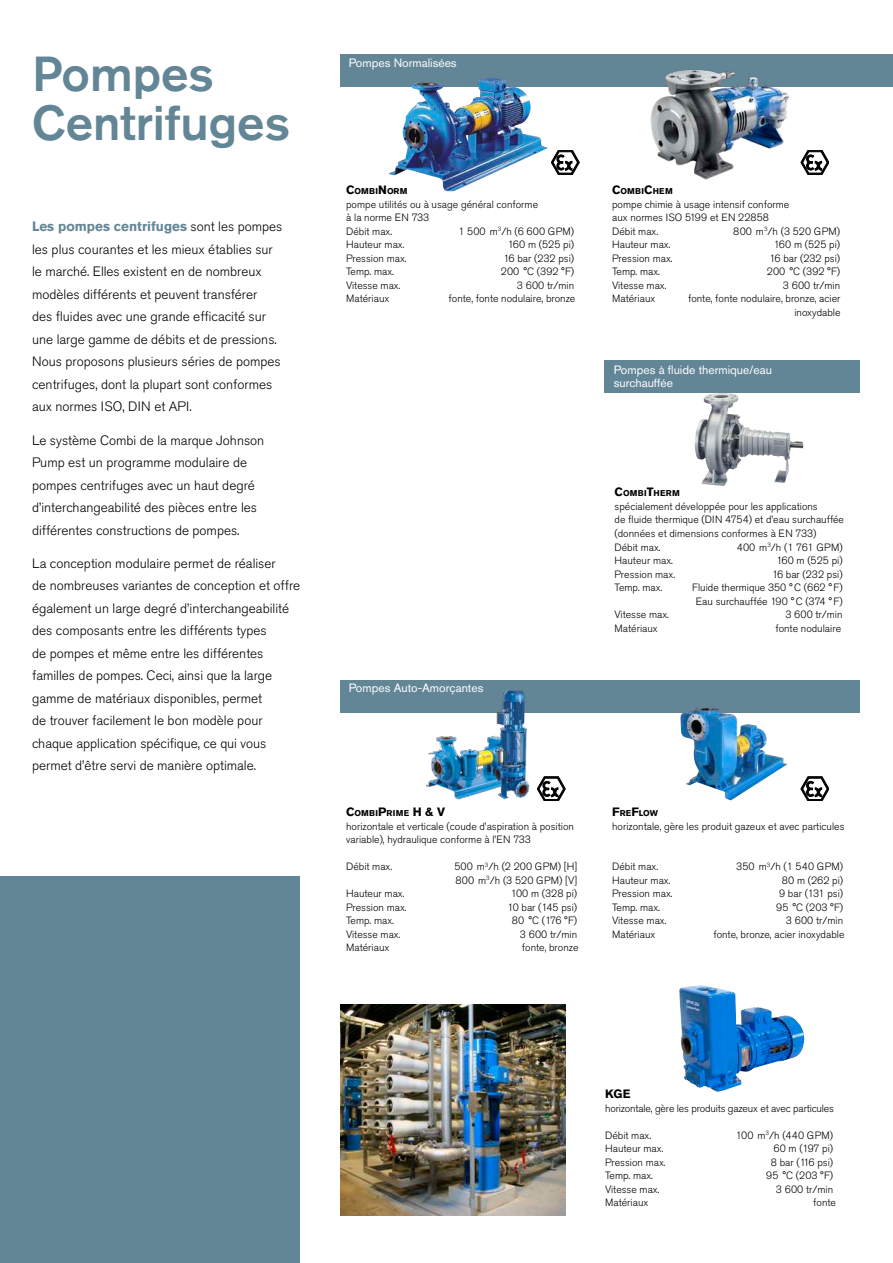
<style>
.page{position:relative;width:893px;height:1263px;background:#fff}
.page>*{position:absolute;margin:0;border:0;box-sizing:border-box;transform-origin:0 0}
.t1{font:500 48.75px/48.8px "Akzidenz Grotesk Pro";color:#638697}
.t2{font:300 13.5px/22.5px "Akzidenz Grotesk Pro";color:#000}
.t3{font:12px/13.5px "Akzidenz Grotesk Pro";color:#fff}
.t4{font:700 12px "Akzidenz Grotesk Pro";color:#000}
.t5{font:300 10.5px/13.5px "Akzidenz Grotesk Pro";color:#000}
.t6{font:700 8.4px "Akzidenz Grotesk Pro";letter-spacing:.04em;color:#000}
.s1{font-weight:700;color:#638697}
.s2{font-size:12px}
</style>
<div class="page">
<div style="left:340px;top:54px;width:553px;height:32px;background:#638697"></div>
<div style="left:340px;top:680px;width:520px;height:33px;background:#638697"></div>
<img style="left:389px;top:78px;width:158px;height:113px">
<img style="left:650px;top:69px;width:139px;height:111px">
<img style="left:427px;top:690px;width:103px;height:109px">
<img style="left:680px;top:707px;width:107px;height:93px">
<svg style="left:551px;top:150px;width:28px;height:25px"></svg>
<svg style="left:801px;top:150px;width:28px;height:25px"></svg>
<svg style="left:537px;top:777px;width:28px;height:24px"></svg>
<svg style="left:801px;top:777px;width:28px;height:24px"></svg>
<div style="left:605px;top:360px;width:255px;height:33px;background:#638697"></div>
<img style="left:694px;top:393px;width:75px;height:93px">
<img style="left:679px;top:985px;width:125px;height:107px">
<div style="left:0;top:876px;width:300px;height:387px;background:#638697"></div>
<img style="left:340px;top:1004px;width:225px;height:211px">
<h1 class="t1" style="left:32px;top:49px;width:259px">Pompes<br>Centrifuges</h1>
<p class="t2" style="left:32px;top:215px;width:252px"><span class="s1">Les pompes centrifuges</span> sont les pompes les plus courantes et les mieux établies sur le marché. Elles existent en de nombreux modèles différents et peuvent transférer<br>des fluides avec une grande efficacité sur une large gamme de débits et de pressions.<br>Nous proposons plusieurs séries de pompes centrifuges, dont la plupart sont conformes aux normes ISO, DIN et API.</p>
<p class="t2" style="left:32px;top:429px;width:234px">Le système Combi de la marque Johnson Pump est un programme modulaire de pompes centrifuges avec un haut degré d’interchangeabilité des pièces entre les différentes constructions de pompes.</p>
<p class="t2" style="left:32px;top:552px;width:270px">La conception modulaire permet de réaliser<br>de nombreuses variantes de conception et offre également un large degré d’interchangeabilité des composants entre les différents types<br>de pompes et même entre les différentes familles de pompes. Ceci, ainsi que la large gamme de matériaux disponibles, permet<br>de trouver facilement le bon modèle pour chaque application spécifique, ce qui vous permet d’être servi de manière optimale.</p>
<p class="t3" style="left:349px;top:56px;width:110px">Pompes Normalisées</p>
<p class="t6" style="left:346px;top:186px;width:63px"><span class="s2">C</span>OMBI<span class="s2">N</span>ORM</p>
<p class="t5" style="left:346px;top:197px;width:193px">pompe utilités ou à usage général conforme à la norme EN 733<br>Débit max.</p>
<p class="t5" style="left:458px;top:224px;width:117px">1 500 m<sup>3</sup>/h (6 600 GPM)</p>
<p class="t5" style="left:346px;top:238px;width:60px">Hauteur max.</p>
<p class="t5" style="left:508px;top:238px;width:68px">160 m (525 pi)</p>
<p class="t5" style="left:346px;top:251px;width:62px">Pression max.</p>
<p class="t5" style="left:504px;top:251px;width:72px">16 bar (232 psi)</p>
<p class="t5" style="left:346px;top:265px;width:49px">Temp. max.</p>
<p class="t5" style="left:501px;top:265px;width:75px">200 °C (392 °F)</p>
<p class="t5" style="left:346px;top:278px;width:56px">Vitesse max.</p>
<p class="t5" style="left:517px;top:278px;width:59px">3 600 tr/min</p>
<p class="t5" style="left:346px;top:292px;width:45px">Matériaux</p>
<p class="t5" style="left:449px;top:292px;width:128px">fonte, fonte nodulaire, bronze</p>
<p class="t6" style="left:612px;top:186px;width:62px"><span class="s2">C</span>OMBI<span class="s2">C</span>HEM</p>
<p class="t5" style="left:612px;top:197px;width:179px">pompe chimie à usage intensif conforme aux normes ISO 5199 et EN 22858<br>Débit max.</p>
<p class="t5" style="left:733px;top:224px;width:108px">800 m<sup>3</sup>/h (3 520 GPM)</p>
<p class="t5" style="left:612px;top:238px;width:60px">Hauteur max.</p>
<p class="t5" style="left:774px;top:238px;width:68px">160 m (525 pi)</p>
<p class="t5" style="left:612px;top:251px;width:62px">Pression max.</p>
<p class="t5" style="left:770px;top:251px;width:72px">16 bar (232 psi)</p>
<p class="t5" style="left:612px;top:265px;width:49px">Temp. max.</p>
<p class="t5" style="left:767px;top:265px;width:75px">200 °C (392 °F)</p>
<p class="t5" style="left:612px;top:278px;width:56px">Vitesse max.</p>
<p class="t5" style="left:783px;top:278px;width:59px">3 600 tr/min</p>
<p class="t5" style="left:612px;top:292px;width:45px">Matériaux</p>
<p class="t5" style="left:688px;top:292px;width:154px;text-align:right">fonte, fonte nodulaire, bronze, acier inoxydable</p>
<p class="t3" style="left:614px;top:363px;width:160px">Pompes à fluide thermique/eau surchauffée</p>
<p class="t3" style="left:349px;top:681px;width:136px">Pompes Auto-Amorçantes</p>
<p class="t6" style="left:615px;top:488px;width:67px"><span class="s2">C</span>OMBI<span class="s2">T</span>HERM</p>
<p class="t5" style="left:615px;top:500px;width:231px">spécialement développée pour les applications<br>de fluide thermique (DIN 4754) et d’eau surchauffée (données et dimensions conformes à EN 733)<br>Débit max.</p>
<p class="t5" style="left:737px;top:540px;width:107px">400 m<sup>3</sup>/h (1 761 GPM)</p>
<p class="t5" style="left:615px;top:554px;width:60px">Hauteur max.</p>
<p class="t5" style="left:776px;top:554px;width:68px">160 m (525 pi)</p>
<p class="t5" style="left:615px;top:567px;width:62px">Pression max.</p>
<p class="t5" style="left:772px;top:567px;width:72px">16 bar (232 psi)</p>
<p class="t5" style="left:615px;top:581px;width:49px">Temp. max.</p>
<p class="t5" style="left:692px;top:581px;width:152px;text-align:center">Fluide thermique 350 °C (662 °F)<br>Eau surchauffée 190 °C (374 °F)</p>
<p class="t5" style="left:615px;top:608px;width:56px">Vitesse max.</p>
<p class="t5" style="left:785px;top:608px;width:59px">3 600 tr/min</p>
<p class="t5" style="left:615px;top:621px;width:45px">Matériaux</p>
<p class="t5" style="left:775px;top:621px;width:67px">fonte nodulaire</p>
<p class="t6" style="left:346px;top:808px;width:100px"><span class="s2">C</span>OMBI<span class="s2">P</span>RIME <span class="s2">H &amp; V</span></p>
<p class="t5" style="left:346px;top:819px;width:229px">horizontale et verticale (coude d’aspiration à position variable), hydraulique conforme à l’EN 733</p>
<p class="t5" style="left:346px;top:860px;width:48px">Débit max.</p>
<p class="t5" style="left:454px;top:860px;width:124px">500 m<sup>3</sup>/h (2 200 GPM) [H]<br>800 m<sup>3</sup>/h (3 520 GPM) [V]</p>
<p class="t5" style="left:346px;top:887px;width:60px">Hauteur max.</p>
<p class="t5" style="left:511px;top:887px;width:68px">100 m (328 pi)</p>
<p class="t5" style="left:346px;top:900px;width:62px">Pression max.</p>
<p class="t5" style="left:507px;top:900px;width:71px">10 bar (145 psi)</p>
<p class="t5" style="left:346px;top:914px;width:49px">Temp. max.</p>
<p class="t5" style="left:512px;top:914px;width:67px">80 °C (176 °F)</p>
<p class="t5" style="left:346px;top:927px;width:56px">Vitesse max.</p>
<p class="t5" style="left:520px;top:927px;width:59px">3 600 tr/min</p>
<p class="t5" style="left:346px;top:941px;width:45px">Matériaux</p>
<p class="t5" style="left:522px;top:941px;width:58px">fonte, bronze</p>
<p class="t6" style="left:612px;top:808px;width:47px"><span class="s2">F</span>RE<span class="s2">F</span>LOW</p>
<p class="t5" style="left:612px;top:819px;width:234px">horizontale, gère les produit gazeux et avec particules</p>
<p class="t5" style="left:612px;top:860px;width:48px">Débit max.</p>
<p class="t5" style="left:736px;top:860px;width:108px">350 m<sup>3</sup>/h (1 540 GPM)</p>
<p class="t5" style="left:612px;top:873px;width:60px">Hauteur max.</p>
<p class="t5" style="left:782px;top:873px;width:63px">80 m (262 pi)</p>
<p class="t5" style="left:612px;top:887px;width:62px">Pression max.</p>
<p class="t5" style="left:779px;top:887px;width:66px">9 bar (131 psi)</p>
<p class="t5" style="left:612px;top:900px;width:49px">Temp. max.</p>
<p class="t5" style="left:776px;top:900px;width:68px">95 °C (203 °F)</p>
<p class="t5" style="left:612px;top:914px;width:56px">Vitesse max.</p>
<p class="t5" style="left:786px;top:914px;width:59px">3 600 tr/min</p>
<p class="t5" style="left:612px;top:927px;width:45px">Matériaux</p>
<p class="t5" style="left:713px;top:927px;width:133px">fonte, bronze, acier inoxydable</p>
<p class="t4" style="left:605px;top:1086px;width:26px">KGE</p>
<p class="t5" style="left:605px;top:1101px;width:230px">horizontale, gère les produits gazeux et avec particules</p>
<p class="t5" style="left:605px;top:1128px;width:48px">Débit max.</p>
<p class="t5" style="left:736px;top:1128px;width:99px">100 m<sup>3</sup>/h (440 GPM)</p>
<p class="t5" style="left:605px;top:1142px;width:60px">Hauteur max.</p>
<p class="t5" style="left:773px;top:1142px;width:61px">60 m (197 pi)</p>
<p class="t5" style="left:605px;top:1155px;width:62px">Pression max.</p>
<p class="t5" style="left:771px;top:1155px;width:64px">8 bar (116 psi)</p>
<p class="t5" style="left:605px;top:1169px;width:49px">Temp. max.</p>
<p class="t5" style="left:766px;top:1169px;width:68px">95 °C (203 °F)</p>
<p class="t5" style="left:605px;top:1182px;width:56px">Vitesse max.</p>
<p class="t5" style="left:776px;top:1182px;width:59px">3 600 tr/min</p>
<p class="t5" style="left:605px;top:1196px;width:45px">Matériaux</p>
<p class="t5" style="left:813px;top:1196px;width:24px">fonte</p>
</div>
